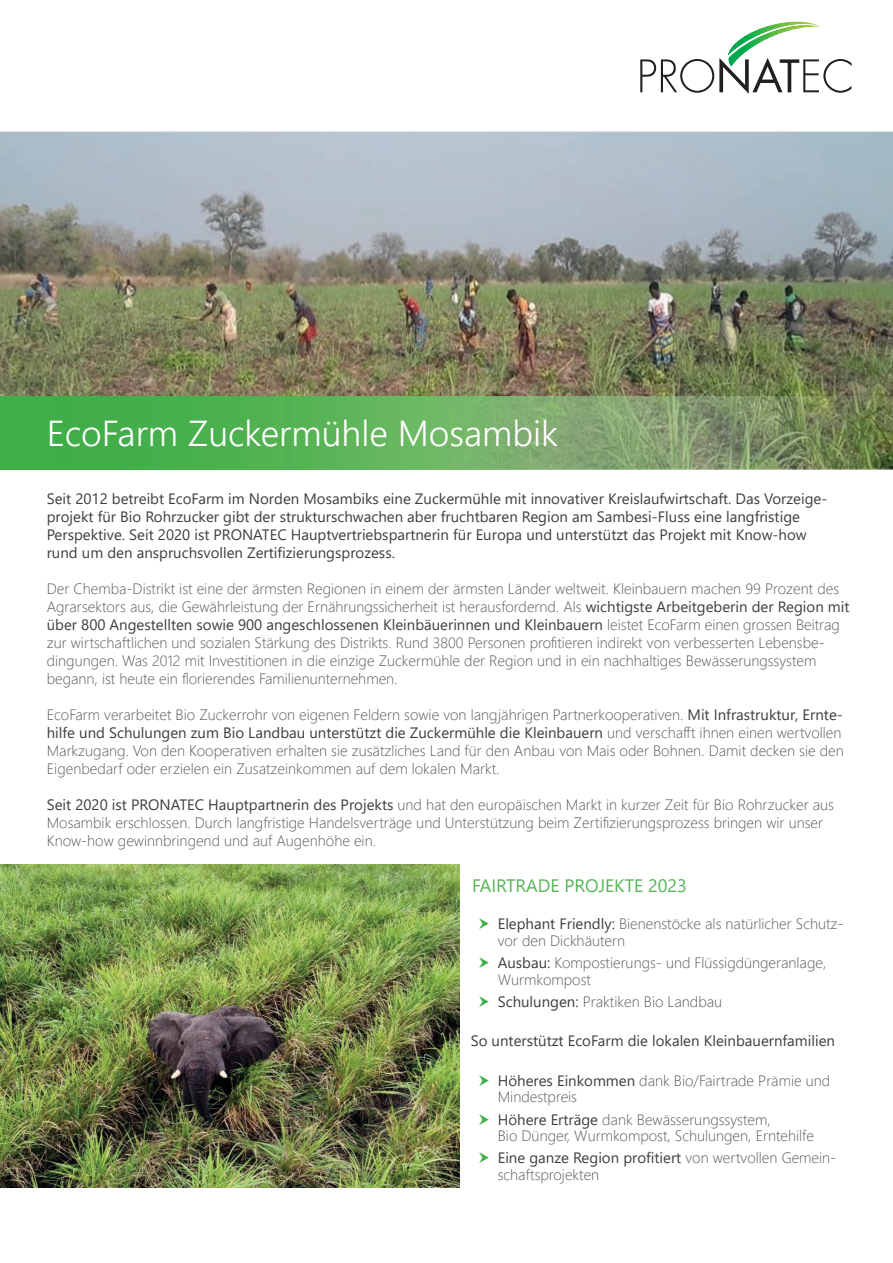
<style>
.page{position:relative;width:893px;height:1263px;background:#fff}
.page>*{position:absolute;margin:0;border:0;box-sizing:border-box;transform-origin:0 0}
.t1{font:300 36px "Segoe UI";color:#fff}
.t2{font:18px "Segoe UI";color:#56b455}
.t3{font:300 15px/18px "Segoe UI";color:#57585a}
.t4{font:15px/18px "Segoe UI";color:#3e3e3f}
.s1{font-weight:400;color:#3e3e3f}
</style>
<div class="page">
<svg style="left:640px;top:22px;width:211px;height:72px"></svg>
<img style="left:0;top:131px;width:893px;height:266px">
<img style="left:0;top:864px;width:460px;height:324px">
<svg style="left:0;top:397px;width:893px;height:73px;background:#67a65d"></svg>
<h1 class="t1" style="left:47px;top:412px;width:513px">EcoFarm Zuckermühle Mosambik</h1>
<p class="t4" style="left:47px;top:491px;width:782px">Seit 2012 betreibt EcoFarm im Norden Mosambiks eine Zuckermühle mit innovativer Kreislaufwirtschaft. Das Vorzeige&shy;projekt für Bio Rohrzucker gibt der strukturschwachen aber fruchtbaren Region am Sambesi-Fluss eine langfristige Perspektive. Seit 2020 ist PRONATEC Hauptvertriebspartnerin für Europa und unterstützt das Projekt mit Know-how rund um den anspruchsvollen Zertifizierungsprozess.</p>
<p class="t3" style="left:47px;top:581px;width:804px">Der Chemba-Distrikt ist eine der ärmsten Regionen in einem der ärmsten Länder weltweit. Kleinbauern machen 99 Prozent des Agrarsektors aus, die Gewährleistung der Ernährungssicherheit ist herausfordernd. Als <span class="s1">wichtigste Arbeitgeberin der Region mit über 800 Angestellten sowie 900 angeschlossenen Kleinbäuerinnen und Kleinbauern</span> leistet EcoFarm einen grossen Beitrag zur wirtschaftlichen und sozialen Stärkung des Distrikts. Rund 3800 Personen profitieren indirekt von verbesserten Lebensbe&shy;dingungen. Was 2012 mit Investitionen in die einzige Zuckermühle der Region und in ein nachhaltiges Bewässerungssystem begann, ist heute ein florierendes Familienunternehmen.</p>
<p class="t3" style="left:47px;top:707px;width:799px">EcoFarm verarbeitet Bio Zuckerrohr von eigenen Feldern sowie von langjährigen Partnerkooperativen. <span class="s1">Mit Infrastruktur, Ernte&shy;hilfe und Schulungen zum Bio Landbau unterstützt die Zuckermühle die Kleinbauern</span> und verschafft ihnen einen wertvollen Markzugang. Von den Kooperativen erhalten sie zusätzliches Land für den Anbau von Mais oder Bohnen. Damit decken sie den Eigenbedarf oder erzielen ein Zusatzeinkommen auf dem lokalen Markt.</p>
<p class="t3" style="left:47px;top:797px;width:789px"><span class="s1">Seit 2020 ist PRONATEC Hauptpartnerin des Projekts</span> und hat den europäischen Markt in kurzer Zeit für Bio Rohrzucker aus<br>Mosambik erschlossen. Durch langfristige Handelsverträge und Unterstützung beim Zertifizierungsprozess bringen wir unser<br>Know-how gewinnbringend und auf Augenhöhe ein.</p>
<p class="t2" style="left:472px;top:879px;width:216px">FAIRTRADE PROJEKTE 2023</p>
<p class="t3" style="left:498px;top:917px;width:347px;line-height:16.5px"><span class="s1">Elephant Friendly:</span> Bienenstöcke als natürlicher Schutz&shy;vor den Dickhäutern</p>
<p class="t3" style="left:498px;top:956px;width:330px;line-height:16.5px"><span class="s1">Ausbau:</span> Kompostierungs- und Flüssigdüngeranlage,<br>Wurmkompost</p>
<p class="t3" style="left:498px;top:994px;width:226px"><span class="s1">Schulungen:</span> Praktiken Bio Landbau</p>
<p class="t4" style="left:471px;top:1033px;width:366px">So unterstützt EcoFarm die lokalen Kleinbauernfamilien</p>
<p class="t3" style="left:498px;top:1074px;width:334px;line-height:16.5px"><span class="s1">Höheres Einkommen</span> dank Bio/Fairtrade Prämie und<br>Mindestpreis</p>
<p class="t3" style="left:498px;top:1112px;width:318px;line-height:16.5px"><span class="s1">Höhere Erträge</span> dank Bewässerungssystem,<br>Bio Dünger, Wurmkompost, Schulungen, Erntehilfe</p>
<p class="t3" style="left:498px;top:1151px;width:340px;line-height:16.5px"><span class="s1">Eine ganze Region profitiert</span> von wertvollen Gemein&shy;schaftsprojekten</p>
</div>
